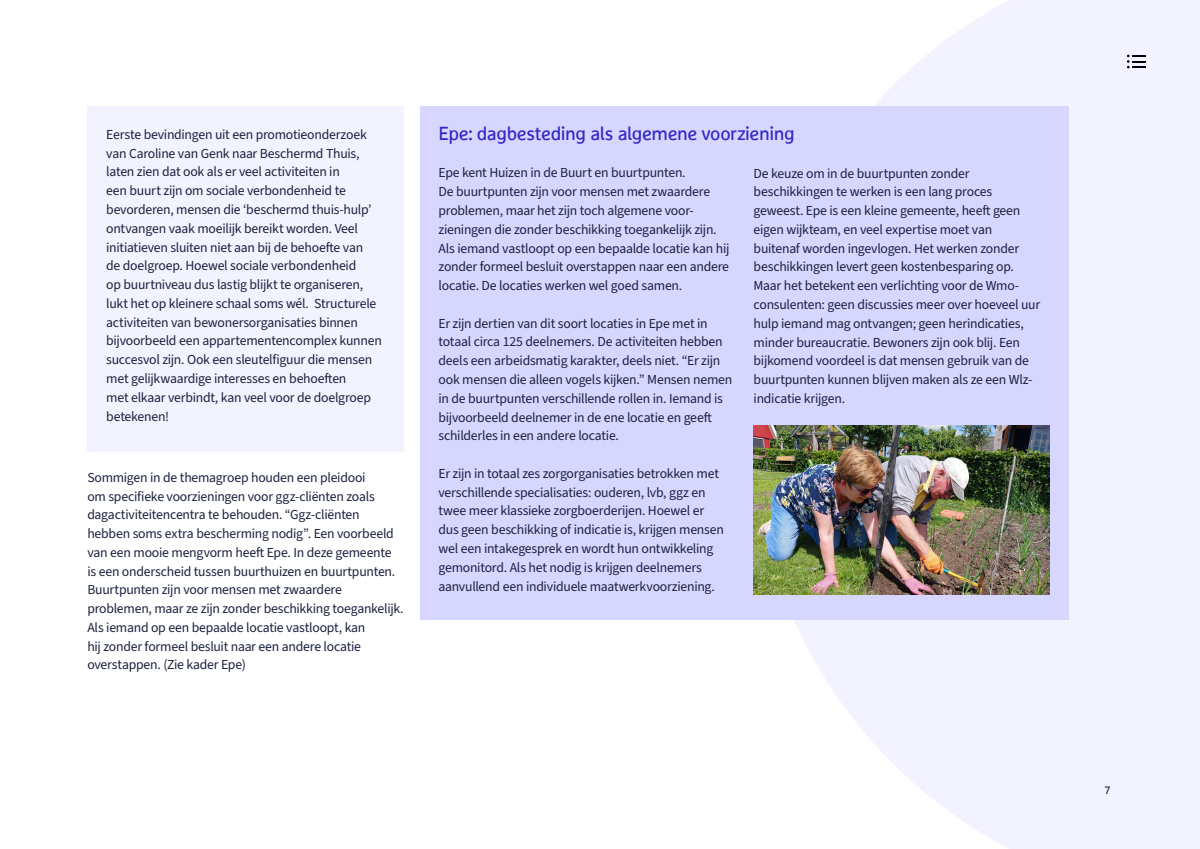
<style>
.page{position:relative;width:1200px;height:849px;background:#fff}
.page>*{position:absolute;margin:0;border:0;box-sizing:border-box;transform-origin:0 0}
.t1{font:18.75px "Marselis Pro";letter-spacing:-.02em;color:#3127c8}
.t2{font:13.75px/18.8px "Source Sans 3";letter-spacing:-.02em;color:#1b213e}
.t3{font:10.62px "Marselis Pro";color:#1b213e}
</style>
<div class="page">
<svg style="left:752px;top:0;width:448px;height:848px;fill:#f3f3ff"></svg>
<div style="left:88px;top:106px;width:316px;height:346px;background:#f3f3ff"></div>
<svg style="left:1127px;top:55px;width:19px;height:13px"></svg>
<div style="left:420px;top:106px;width:649px;height:513px;background:#d6d6ff"></div>
<img style="left:754px;top:425px;width:296px;height:169px">
<p class="t2" style="left:106px;top:125px;width:277px">Eerste bevindingen uit een promotieonderzoek van Caroline van Genk naar Beschermd Thuis, laten zien dat ook als er veel activiteiten in<br>een buurt zijn om sociale verbondenheid te bevorderen, mensen die ‘beschermd thuis-hulp’ ontvangen vaak moeilijk bereikt worden. Veel initiatieven sluiten niet aan bij de behoefte van<br>de doelgroep. Hoewel sociale verbondenheid<br>op buurtniveau dus lastig blijkt te organiseren, lukt het op kleinere schaal soms wél. Structurele activiteiten van bewonersorganisaties binnen bijvoorbeeld een appartementencomplex kunnen succesvol zijn. Ook een sleutelfiguur die mensen met gelijkwaardige interesses en behoeften<br>met elkaar verbindt, kan veel voor de doelgroep betekenen!</p>
<h1 class="t1" style="left:439px;top:122px;width:358px">Epe: dagbesteding als algemene voorziening</h1>
<p class="t2" style="left:439px;top:163px;width:292px">Epe kent Huizen in de Buurt en buurtpunten.<br>De buurtpunten zijn voor mensen met zwaardere problemen, maar het zijn toch algemene voor&shy;zieningen die zonder beschikking toegankelijk zijn.<br>Als iemand vastloopt op een bepaalde locatie kan hij zonder formeel besluit overstappen naar een andere locatie. De locaties werken wel goed samen.</p>
<p class="t2" style="left:439px;top:313px;width:295px">Er zijn dertien van dit soort locaties in Epe met in totaal circa 125 deelnemers. De activiteiten hebben deels een arbeidsmatig karakter, deels niet. “Er zijn ook mensen die alleen vogels kijken.” Mensen nemen in de buurtpunten verschillende rollen in. Iemand is bijvoorbeeld deelnemer in de ene locatie en geeft schilderles in een andere locatie.</p>
<p class="t2" style="left:439px;top:463px;width:287px">Er zijn in totaal zes zorgorganisaties betrokken met verschillende specialisaties: ouderen, lvb, ggz en twee meer klassieke zorgboerderijen. Hoewel er dus geen beschikking of indicatie is, krijgen mensen wel een intakegesprek en wordt hun ontwikkeling gemonitord. Als het nodig is krijgen deelnemers aanvullend een individuele maatwerkvoorziening.</p>
<p class="t2" style="left:754px;top:163px;width:288px">De keuze om in de buurtpunten zonder beschikkingen te werken is een lang proces geweest. Epe is een kleine gemeente, heeft geen eigen wijkteam, en veel expertise moet van buitenaf worden ingevlogen. Het werken zonder beschikkingen levert geen kostenbesparing op.<br>Maar het betekent een verlichting voor de Wmo&shy;consulenten: geen discussies meer over hoeveel uur hulp iemand mag ontvangen; geen herindicaties, minder bureaucratie. Bewoners zijn ook blij. Een bijkomend voordeel is dat mensen gebruik van de buurtpunten kunnen blijven maken als ze een Wlz&shy;indicatie krijgen.</p>
<p class="t2" style="left:87px;top:467px;width:318px">Sommigen in de themagroep houden een pleidooi<br>om specifieke voorzieningen voor ggz-cliënten zoals dagactiviteitencentra te behouden. “Ggz-cliënten hebben soms extra bescherming nodig”. Een voorbeeld van een mooie mengvorm heeft Epe. In deze gemeente is een onderscheid tussen buurthuizen en buurtpunten.<br>Buurtpunten zijn voor mensen met zwaardere problemen, maar ze zijn zonder beschikking toegankelijk.<br>Als iemand op een bepaalde locatie vastloopt, kan<br>hij zonder formeel besluit naar een andere locatie overstappen. (Zie kader Epe)</p>
<p class="t3" style="left:1105px;top:783px;width:7px">7</p>
</div>
